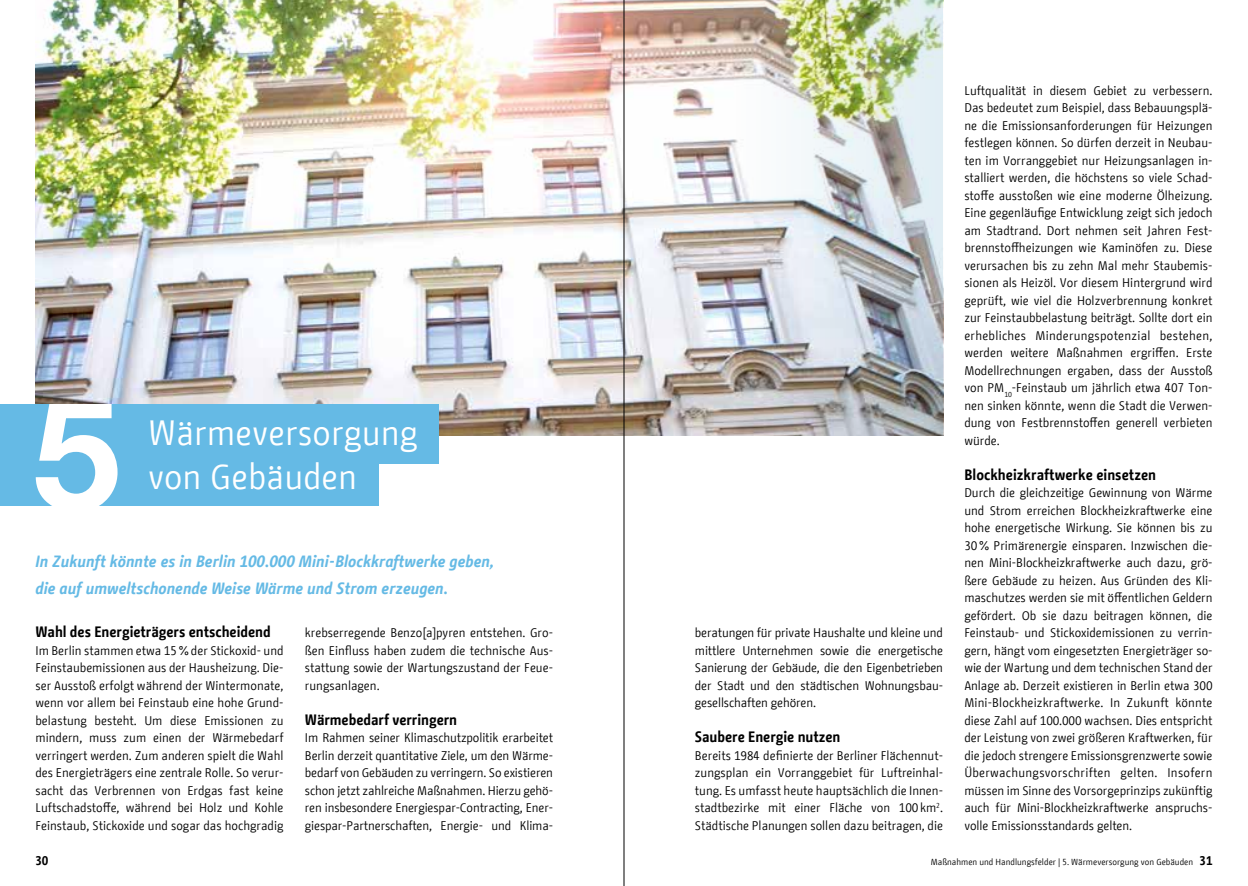
<style>
.page{position:relative;width:1248px;height:886px;background:#fff}
.page>*{position:absolute;margin:0;border:0;box-sizing:border-box;transform-origin:0 0}
.Innen_Headline{font:35px "BMF Change";color:#fff}
._02_03_Innen_Fließte{font:italic 700 16.25px "BMF Change";color:#65bae5}
._02_03_Innen_Fließte-2{font:700 15px "BMF Change";letter-spacing:-.005em;color:#000}
._02_03_Innen_Fließte-3{font:12.5px/17.5px "BMF Change";color:#000;text-align:justify}
.t1{font:700 12.5px "BMF Change";color:#000}
.t2{font:8.75px "BMF Change";color:#000}
</style>
<div class="page">
<img style="left:35px;top:0;width:695px;height:436px">
<img style="left:730px;top:0;width:213px;height:436px">
<div style="left:0;top:404px;width:438px;height:60px;background:#65bae5"></div>
<div style="left:0;top:446px;width:378px;height:60px;background:#65bae5"></div>
<svg style="left:36px;top:404px;width:81px;height:102px"></svg>
<hr style="left:623px;top:0;width:1px;height:886px;background:#000">
<p class="Innen_Headline" style="left:148px;top:408px;width:271px">Wärmeversorgung</p>
<p class="Innen_Headline" style="left:148px;top:451px;width:211px">von Gebäuden</p>
<p class="_02_03_Innen_Fließte" style="left:35px;top:550px;width:460px">In Zukunft könnte es in Berlin 100.000 Mini-Blockkraftwerke geben,</p>
<p class="_02_03_Innen_Fließte" style="left:35px;top:576px;width:414px">die auf umweltschonende Weise Wärme und Strom erzeugen.</p>
<p class="_02_03_Innen_Fließte-2" style="left:35px;top:621px;width:237px">Wahl des Energieträgers entscheidend</p>
<p class="_02_03_Innen_Fließte-3" style="left:35px;top:642px;width:250px">Im Berlin stammen etwa 15% der Stickoxid- und Feinstaubemissionen aus der Hausheizung. Die&shy;ser Ausstoß erfolgt während der Wintermonate, wenn vor allem bei Feinstaub eine hohe Grund&shy;belastung besteht. Um diese Emissionen zu mindern, muss zum einen der Wärmebedarf verringert werden. Zum anderen spielt die Wahl des Energieträgers eine zentrale Rolle. So verur&shy;sacht das Verbrennen von Erdgas fast keine Luftschadstoffe, während bei Holz und Kohle Feinstaub, Stickoxide und sogar das hochgradig</p>
<p class="_02_03_Innen_Fließte-3" style="left:305px;top:624px;width:250px">krebserregende Benzo[a]pyren entstehen. Gro&shy;ßen Einfluss haben zudem die technische Aus&shy;stattung sowie der Wartungszustand der Feue&shy;rungsanlagen.</p>
<p class="_02_03_Innen_Fließte-2" style="left:305px;top:709px;width:154px">Wärmebedarf verringern</p>
<p class="_02_03_Innen_Fließte-3" style="left:305px;top:729px;width:250px">Im Rahmen seiner Klimaschutzpolitik erarbeitet Berlin derzeit quantitative Ziele, um den Wärme&shy;bedarf von Gebäuden zu verringern. So existieren schon jetzt zahlreiche Maßnahmen. Hierzu gehö&shy;ren insbesondere Energiespar-Contracting, Ener&shy;giespar-Partnerschaften, Energie- und Klima-</p>
<p class="_02_03_Innen_Fließte-3" style="left:694px;top:624px;width:250px">beratungen für private Haushalte und kleine und mittlere Unternehmen sowie die energetische Sanierung der Gebäude, die den Eigenbetrieben der Stadt und den städtischen Wohnungsbau&shy;gesellschaften gehören.</p>
<p class="_02_03_Innen_Fließte-2" style="left:694px;top:726px;width:147px">Saubere Energie nutzen</p>
<p class="_02_03_Innen_Fließte-3" style="left:694px;top:747px;width:250px">Bereits 1984 definierte der Berliner Flächennut&shy;zungsplan ein Vorranggebiet für Luftreinhal&shy;tung. Es umfasst heute hauptsächlich die Innen&shy;stadtbezirke mit einer Fläche von 100km<sup>2</sup>.<br>Städtische Planungen sollen dazu beitragen, die</p>
<p class="_02_03_Innen_Fließte-3" style="left:964px;top:82px;width:250px">Luftqualität in diesem Gebiet zu verbessern.<br>Das bedeutet zum Beispiel, dass Bebauungsplä&shy;ne die Emissionsanforderungen für Heizungen festlegen können. So dürfen derzeit in Neubau&shy;ten im Vorranggebiet nur Heizungsanlagen in&shy;stalliert werden, die höchstens so viele Schad&shy;stoffe ausstoßen wie eine moderne Ölheizung.<br>Eine gegenläufige Entwicklung zeigt sich jedoch am Stadtrand. Dort nehmen seit Jahren Fest&shy;brennstoffheizungen wie Kaminöfen zu. Diese verursachen bis zu zehn Mal mehr Staubemis&shy;sionen als Heizöl. Vor diesem Hintergrund wird geprüft, wie viel die Holzverbrennung konkret zur Feinstaubbelastung beiträgt. Sollte dort ein erhebliches Minderungspotenzial bestehen, werden weitere Maßnahmen ergriffen. Erste Modellrechnungen ergaben, dass der Ausstoß von PM<sub>10</sub>-Feinstaub um jährlich etwa 407 Ton&shy;nen sinken könnte, wenn die Stadt die Verwen&shy;dung von Festbrennstoffen generell verbieten würde.</p>
<p class="_02_03_Innen_Fließte-2" style="left:964px;top:464px;width:193px">Blockheizkraftwerke einsetzen</p>
<p class="_02_03_Innen_Fließte-3" style="left:964px;top:484px;width:250px">Durch die gleichzeitige Gewinnung von Wärme und Strom erreichen Blockheizkraftwerke eine hohe energetische Wirkung. Sie können bis zu 30% Primärenergie einsparen. Inzwischen die&shy;nen Mini-Blockheizkraftwerke auch dazu, grö&shy;ßere Gebäude zu heizen. Aus Gründen des Kli&shy;maschutzes werden sie mit öffentlichen Geldern gefördert. Ob sie dazu beitragen können, die Feinstaub- und Stickoxidemissionen zu verrin&shy;gern, hängt vom eingesetzten Energieträger so&shy;wie der Wartung und dem technischen Stand der Anlage ab. Derzeit existieren in Berlin etwa 300<br>Mini-Blockheizkraftwerke. In Zukunft könnte diese Zahl auf 100.000 wachsen. Dies entspricht der Leistung von zwei größeren Kraftwerken, für die jedoch strengere Emissionsgrenzwerte sowie Überwachungsvorschriften gelten. Insofern müssen im Sinne des Vorsorgeprinzips zukünftig auch für Mini-Blockheizkraftwerke anspruchs&shy;volle Emissionsstandards gelten.</p>
<p class="t1" style="left:35px;top:851px;width:15px">30</p>
<p class="t1" style="left:1199px;top:851px;width:15px">31</p>
<p class="t2" style="left:930px;top:856px;width:264px">Maßnahmen und Handlungsfelder | 5. Wärmeversorgung von Gebäuden</p>
</div>
